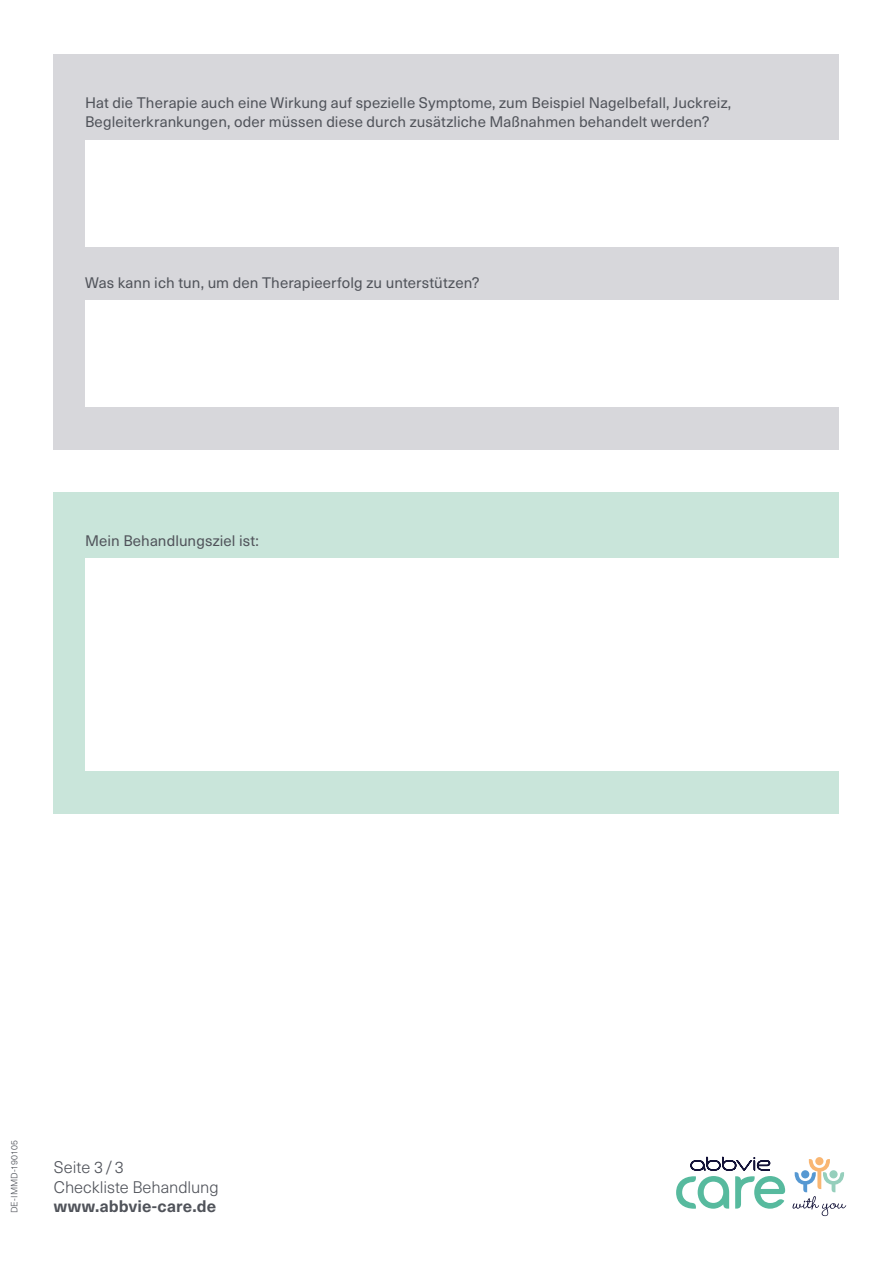
<style>
.page{position:relative;width:893px;height:1263px;background:#fff}
.page>*{position:absolute;margin:0;border:0;box-sizing:border-box;transform-origin:0 0}
.t1{font:300 16.5px/19.5px "Neue Haas Unica Pro";letter-spacing:-.005em;color:#50535a}
.t2{font:700 16.5px "Neue Haas Unica Pro";letter-spacing:.005em;color:#50535a}
.t3{font:15px/19.5px "Neue Haas Unica Pro";letter-spacing:.005em;color:#50535a}
.t4{font:300 9px "Neue Haas Unica Pro";letter-spacing:.01em;color:#50535a}
</style>
<div class="page">
<div style="left:54px;top:54px;width:785px;height:395px;background:#d7d7db"></div>
<div style="left:54px;top:492px;width:785px;height:322px;background:#c9e5da"></div>
<svg style="left:676px;top:1157px;width:109px;height:52px"></svg>
<svg style="left:792px;top:1157px;width:54px;height:59px"></svg>
<div style="left:85px;top:301px;width:808px;height:106px;background:#fff"></div>
<div style="left:85px;top:140px;width:808px;height:107px;background:#fff"></div>
<div style="left:85px;top:559px;width:808px;height:212px;background:#fff"></div>
<p class="t3" style="left:85px;top:93px;width:648px">Hat die Therapie auch eine Wirkung auf spezielle Symptome, zum Beispiel Nagelbefall, Juckreiz,<br>Begleiterkrankungen, oder müssen diese durch zusätzliche Maßnahmen behandelt werden?</p>
<p class="t3" style="left:85px;top:273px;width:396px">Was kann ich tun, um den Therapieerfolg zu unterstützen?</p>
<p class="t3" style="left:85px;top:531px;width:175px">Mein Behandlungsziel ist:</p>
<p class="t4" style="left:9px;top:1213px;width:75px;rotate:-90deg">DE-IMMD-190105</p>
<p class="t1" style="left:54px;top:1158px;width:166px">Seite 3/3<br>Checkliste Behandlung</p>
<p class="t2" style="left:54px;top:1196px;width:164px">www.abbvie-care.de</p>
</div>
